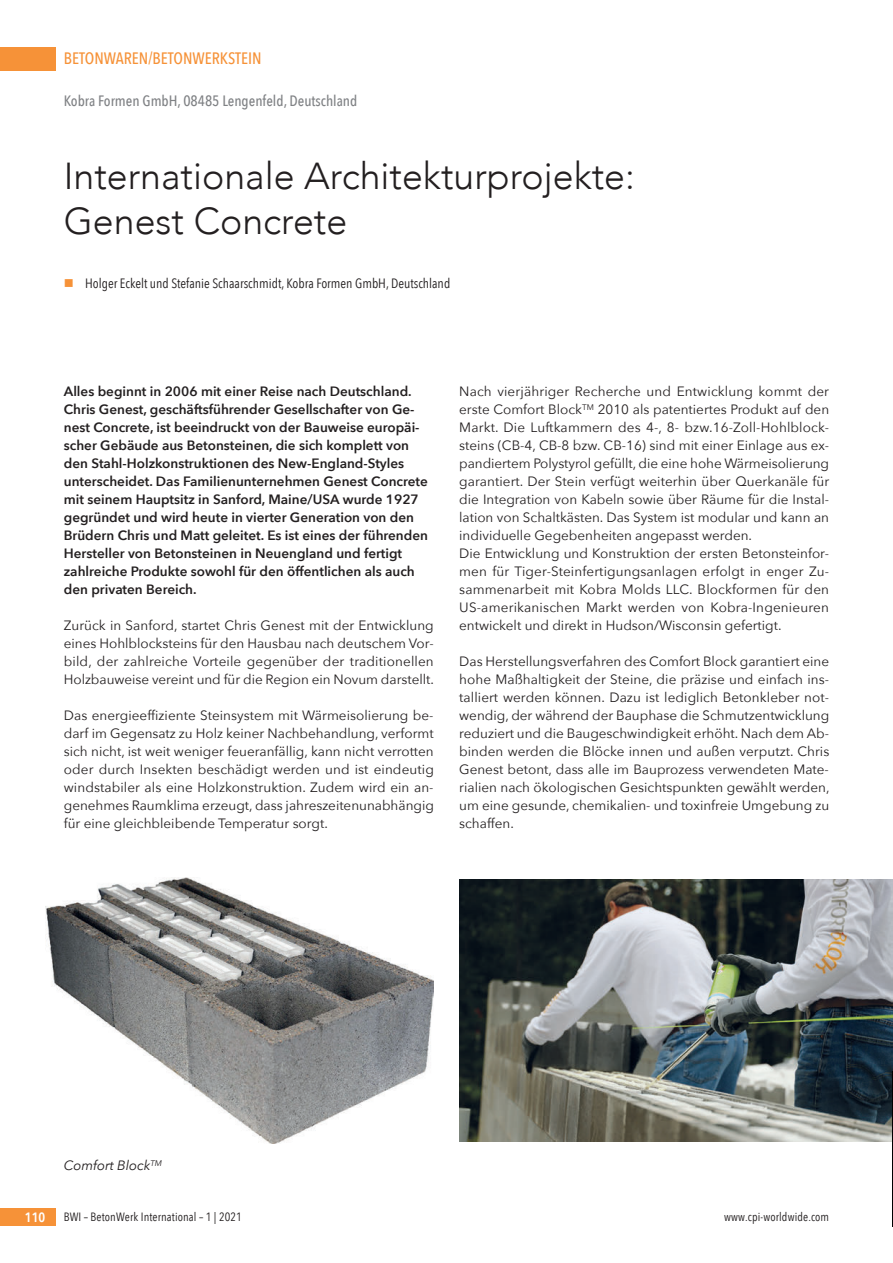
<style>
.page{position:relative;width:893px;height:1263px;background:#fff}
.page>*{position:absolute;margin:0;border:0;box-sizing:border-box;transform-origin:0 0}
.t1{font:300 37.5px/45px "Avenir";color:#231f20}
.t2{font:500 16.5px "Avenir Next Condensed";color:#f69238}
.t3{font:500 15px "Avenir Next Condensed";color:#808285}
.t4{font:13.5px/18px "Avenir Next";color:#231f20;text-align:justify}
.t5{font:600 13.5px/18px "Avenir Next";color:#231f20}
.t6{font:13.5px "Avenir Next Condensed";color:#231f20}
.t7{font:italic 13.5px "Avenir Next";color:#231f20}
.t8{font:600 13.5px "Avenir Next Condensed";color:#fff}
.t9{font:12px "Avenir Next Condensed";letter-spacing:.01em;color:#231f20}
.s1{color:#f69238}
</style>
<div class="page">
<div style="left:0;top:47px;width:55px;height:23px;background:#f69238"></div>
<div style="left:0;top:1208px;width:55px;height:18px;background:#f69238"></div>
<img style="left:45px;top:877px;width:389px;height:266px">
<img style="left:459px;top:880px;width:433px;height:261px">
<hr style="left:892px;top:0;width:1px;height:1263px;background:#000001">
<hr style="left:892px;top:54px;width:1px;height:204px;background:#fff">
<p class="t2" style="left:64px;top:49px;width:199px">BETONWAREN/BETONWERKSTEIN</p>
<p class="t3" style="left:64px;top:92px;width:295px">Kobra Formen GmbH, 08485 Lengenfeld, Deutschland</p>
<h1 class="t1" style="left:64px;top:153px;width:573px">Internationale Architekturprojekte:<br>Genest Concrete</h1>
<p class="t6" style="left:64px;top:272px;width:388px"><span class="s1">■</span> Holger Eckelt und Stefanie Schaarschmidt, Kobra Formen GmbH, Deutschland</p>
<p class="t5" style="left:64px;top:382px;width:366px">Alles beginnt in 2006 mit einer Reise nach Deutschland.<br>Chris Genest, geschäftsführender Gesellschafter von Ge&shy;nest Concrete, ist beeindruckt von der Bauweise europäi&shy;scher Gebäude aus Betonsteinen, die sich komplett von den Stahl-Holzkonstruktionen des New-England-Styles unterscheidet. Das Familienunternehmen Genest Concrete mit seinem Hauptsitz in Sanford, Maine/USA wurde 1927 gegründet und wird heute in vierter Generation von den Brüdern Chris und Matt geleitet. Es ist eines der führenden Hersteller von Betonsteinen in Neuengland und fertigt zahlreiche Produkte sowohl für den öffentlichen als auch den privaten Bereich.</p>
<p class="t4" style="left:64px;top:616px;width:372px">Zurück in Sanford, startet Chris Genest mit der Entwicklung eines Hohlblocksteins für den Hausbau nach deutschem Vor&shy;bild, der zahlreiche Vorteile gegenüber der traditionellen Holzbauweise vereint und für die Region ein Novum darstellt.</p>
<p class="t4" style="left:64px;top:706px;width:372px">Das energieeffiziente Steinsystem mit Wärmeisolierung be&shy;darf im Gegensatz zu Holz keiner Nachbehandlung, verformt sich nicht, ist weit weniger feueranfällig, kann nicht verrotten oder durch Insekten beschädigt werden und ist eindeutig windstabiler als eine Holzkonstruktion. Zudem wird ein an&shy;genehmes Raumklima erzeugt, dass jahreszeitenunabhängig für eine gleichbleibende Temperatur sorgt.</p>
<p class="t4" style="left:459px;top:382px;width:372px;text-align:left">Nach vierjähriger Recherche und Entwicklung kommt der erste Comfort Block<sup>TM</sup> 2010 als patentiertes Produkt auf den Markt. Die Luftkammern des 4-, 8- bzw.16-Zoll-Hohlblock&shy;steins (CB-4, CB-8 bzw. CB-16) sind mit einer Einlage aus ex&shy;pandiertem Polystyrol gefüllt, die eine hohe Wärmeisolierung garantiert. Der Stein verfügt weiterhin über Querkanäle für die Integration von Kabeln sowie über Räume für die Instal&shy;lation von Schaltkästen. Das System ist modular und kann an individuelle Gegebenheiten angepasst werden.<br>Die Entwicklung und Konstruktion der ersten Betonsteinfor&shy;men für Tiger-Steinfertigungsanlagen erfolgt in enger Zu&shy;sammenarbeit mit Kobra Molds LLC. Blockformen für den US-amerikanischen Markt werden von Kobra-Ingenieuren entwickelt und direkt in Hudson/Wisconsin gefertigt.</p>
<p class="t4" style="left:459px;top:652px;width:372px">Das Herstellungsverfahren des Comfort Block garantiert eine hohe Maßhaltigkeit der Steine, die präzise und einfach ins&shy;talliert werden können. Dazu ist lediglich Betonkleber not&shy;wendig, der während der Bauphase die Schmutzentwicklung reduziert und die Baugeschwindigkeit erhöht. Nach dem Ab&shy;binden werden die Blöcke innen und außen verputzt. Chris Genest betont, dass alle im Bauprozess verwendeten Mate&shy;rialien nach ökologischen Gesichtspunkten gewählt werden, um eine gesunde, chemikalien- und toxinfreie Umgebung zu schaffen.</p>
<p class="t7" style="left:64px;top:1154px;width:100px">Comfort Block<sup>TM</sup></p>
<p class="t8" style="left:25px;top:1206px;width:22px">110</p>
<p class="t9" style="left:64px;top:1207px;width:180px">BWI – BetonWerk International – 1 | 2021</p>
<p class="t9" style="left:724px;top:1207px;width:107px">www.cpi-worldwide.com</p>
</div>
